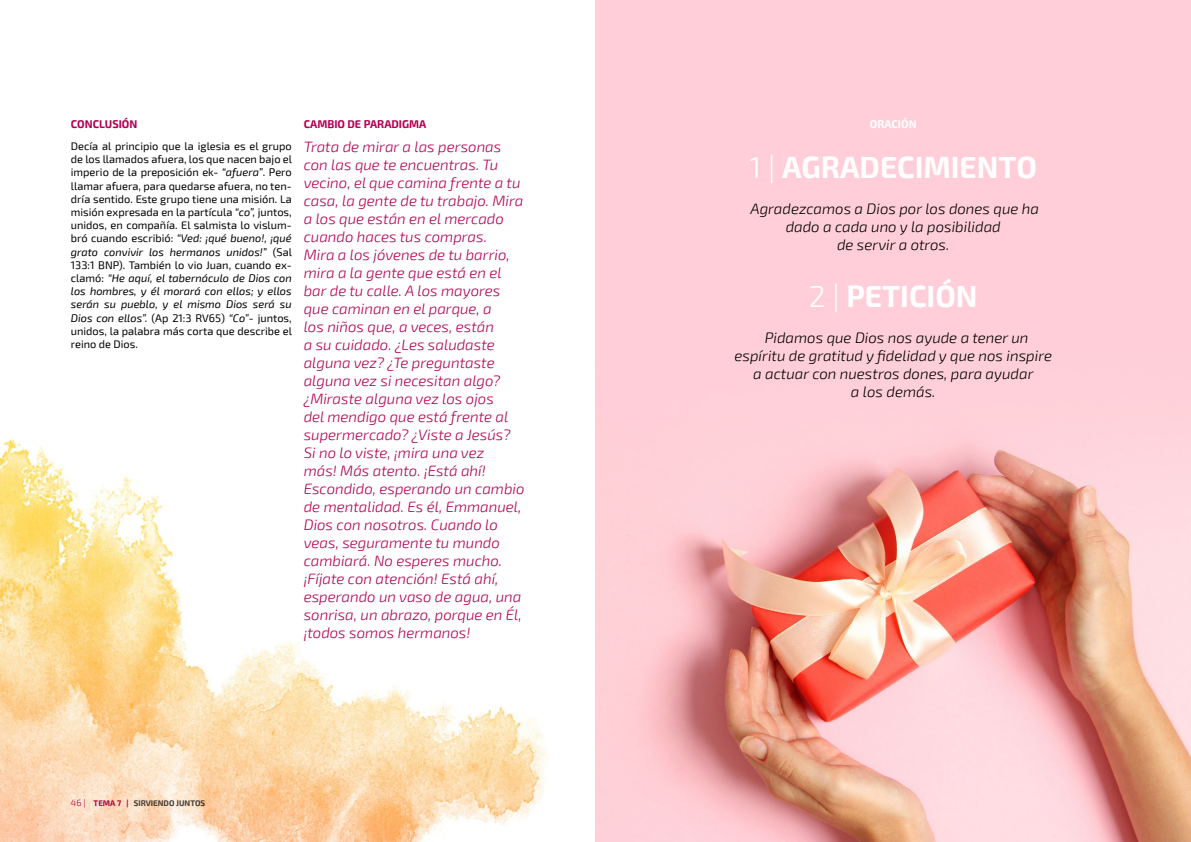
<style>
.page{position:relative;width:1191px;height:842px;background:#fff}
.page>*{position:absolute;margin:0;border:0;box-sizing:border-box;transform-origin:0 0}
.t1{font:700 30px "Exo 2";color:#fff}
.t2{font:italic 300 15px/18px "Exo 2";color:#b20052}
.t3{font:italic 300 15px/18px "Exo 2";color:#000;text-align:center}
.t4{font:11px/13.2px "Exo 2";color:#000;text-align:justify}
.t5{font:700 11px "Exo 2";color:#b20052}
.t6{font:700 11px "Exo 2";color:#fff}
.t7{font:300 9px "Exo 2";color:#b20052}
.t8{font:700 8px "Exo 2";color:#484848}
.s1{font-style:italic}
.s2{color:#b20052}
.s3{font-weight:300}
</style>
<div class="page">
<img style="left:595px;top:0;width:596px;height:842px">
<img style="left:0;top:437px;width:549px;height:405px">
<p class="t5" style="left:71px;top:118px;width:68px">CONCLUSIÓN</p>
<p class="t4" style="left:71px;top:140px;width:223px">Decía al principio que la iglesia es el grupo de los llamados afuera, los que nacen bajo el imperio de la preposición ek- <span class="s1">“afuera”</span>. Pero llamar afuera, para quedarse afuera, no ten&shy;dría sentido. Este grupo tiene una misión. La misión expresada en la partícula <span class="s1">“co”,</span> juntos, unidos, en compañía. El salmista lo vislum&shy;bró cuando escribió: <span class="s1">“Ved: ¡qué bueno!, ¡qué grato convivir los hermanos unidos!”</span> (Sal 133:1 BNP). También lo vio Juan, cuando ex&shy;clamó: <span class="s1">“He aquí, el tabernáculo de Dios con los hombres, y él morará con ellos; y ellos serán su pueblo, y el mismo Dios será su Dios con ellos”.</span> (Ap 21:3 RV65) <span class="s1">“Co”</span>- juntos, unidos, la palabra más corta que describe el reino de Dios.</p>
<p class="t5" style="left:304px;top:118px;width:124px">CAMBIO DE PARADIGMA</p>
<p class="t2" style="left:304px;top:138px;width:222px">Trata de mirar a las personas con las que te encuentras. Tu vecino, el que camina frente a tu casa, la gente de tu trabajo. Mira a los que están en el mercado cuando haces tus compras.<br>Mira a los jóvenes de tu barrio, mira a la gente que está en el bar de tu calle. A los mayores que caminan en el parque, a<br>los niños que, a veces, están<br>a su cuidado. ¿Les saludaste alguna vez? ¿Te preguntaste alguna vez si necesitan algo? ¿Miraste alguna vez los ojos<br>del mendigo que está frente al supermercado? ¿Viste a Jesús?<br>Si no lo viste, ¡mira una vez<br>más! Más atento. ¡Está ahí!<br>Escondido, esperando un cambio de mentalidad. Es él, Emmanuel,<br>Dios con nosotros. Cuando lo veas, seguramente tu mundo cambiará. No esperes mucho. ¡Fíjate con atención! Está ahí, esperando un vaso de agua, una sonrisa, un abrazo, porque en Él, ¡todos somos hermanos!</p>
<p class="t7" style="left:71px;top:797px;width:16px">46 |</p>
<p class="t8" style="left:94px;top:798px;width:113px"><span class="s2">TEMA 7 |</span> SIRVIENDO JUNTOS</p>
<p class="t6" style="left:870px;top:118px;width:48px">ORACIÓN</p>
<h1 class="t1" style="left:749px;top:149px;width:289px"><span class="s3">1 |</span> AGRADECIMIENTO</h1>
<p class="t3" style="left:750px;top:200px;width:290px">Agradezcamos a Dios por los dones que ha dado a cada uno y la posibilidad<br>de servir a otros.</p>
<h1 class="t1" style="left:809px;top:279px;width:170px"><span class="s3">2 |</span> PETICIÓN</h1>
<p class="t3" style="left:734px;top:329px;width:319px">Pidamos que Dios nos ayude a tener un espíritu de gratitud y fidelidad y que nos inspire a actuar con nuestros dones, para ayudar<br>a los demás.</p>
</div>
